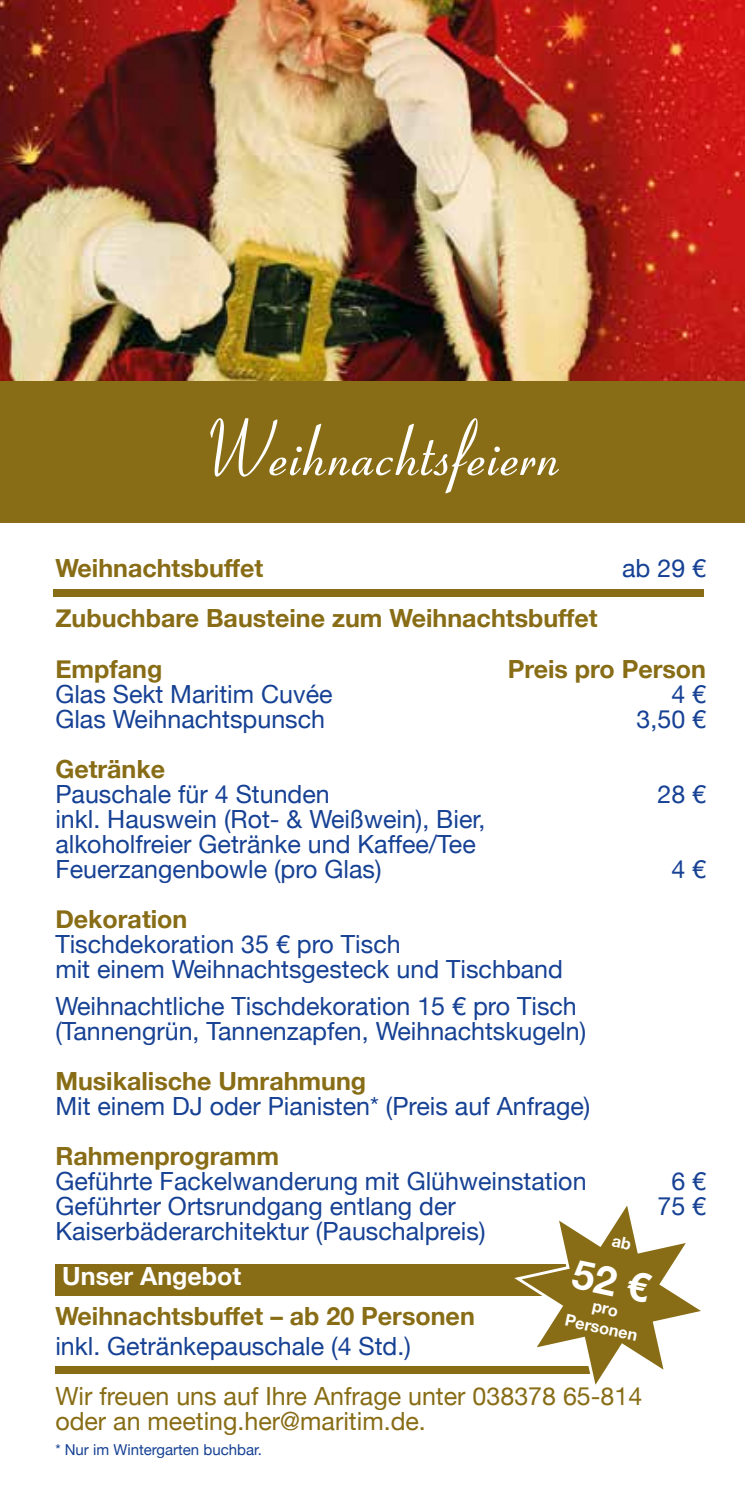
<style>
.page{position:relative;width:745px;height:1489px;background:#fff}
.page>*{position:absolute;margin:0;border:0;box-sizing:border-box;transform-origin:0 0}
.t1{font:75px "Coronet";color:#fff}
.t2{font:25px/25px "Helvetica Neue";color:#164194}
.t3{font:700 25px/50px "Helvetica Neue";color:#886d16}
.t4{font:25px/25px "Helvetica Neue";color:#886d16}
.t5{font:700 25px "Helvetica Neue";color:#fff}
.t6{font:700 16.25px/19.5px "Helvetica Neue";color:#fff;text-align:center}
.t7{font:15px "Helvetica Neue";color:#164194}
</style>
<div class="page">
<img style="left:0;top:0;width:744px;height:381px">
<div style="left:55px;top:1264px;width:515px;height:31px;background:#886d16"></div>
<div style="left:0;top:381px;width:744px;height:142px;background:#886d16"></div>
<div style="left:54px;top:589px;width:649px;height:7px;background:#886d16"></div>
<div style="left:55px;top:1366px;width:537px;height:7px;background:#886d16"></div>
<svg style="left:510px;top:1206px;width:191px;height:179px"></svg>
<h1 class="t1" style="left:192px;top:404px;width:360px">Weihnachtsfeiern</h1>
<p class="t3" style="left:55px;top:543px;width:209px">Weihnachtsbuffet</p>
<p class="t2" style="left:621px;top:555px;width:85px">ab 29 €</p>
<p class="t3" style="left:55px;top:593px;width:543px">Zubuchbare Bausteine zum Weihnachtsbuffet<br>Empfang</p>
<p class="t3" style="left:507px;top:643px;width:200px">Preis pro Person</p>
<p class="t2" style="left:55px;top:680px;width:278px">Glas Sekt Maritim Cuvée</p>
<p class="t2" style="left:671px;top:680px;width:36px">4 €</p>
<p class="t2" style="left:55px;top:705px;width:271px">Glas Weihnachtspunsch</p>
<p class="t2" style="left:636px;top:705px;width:71px">3,50 €</p>
<p class="t3" style="left:55px;top:743px;width:111px">Getränke</p>
<p class="t2" style="left:55px;top:780px;width:276px">Pauschale für 4 Stunden</p>
<p class="t2" style="left:657px;top:780px;width:50px">28 €</p>
<p class="t2" style="left:55px;top:805px;width:431px">inkl. Hauswein (Rot- &amp; Weißwein), Bier, alkoholfreier Getränke und Kaffee/Tee<br>Feuerzangenbowle (pro Glas)</p>
<p class="t2" style="left:671px;top:855px;width:36px">4 €</p>
<p class="t3" style="left:55px;top:893px;width:133px">Dekoration</p>
<p class="t2" style="left:55px;top:930px;width:509px">Tischdekoration 35 € pro Tisch<br>mit einem Weihnachtsgesteck und Tischband</p>
<p class="t2" style="left:55px;top:993px;width:532px">Weihnachtliche Tischdekoration 15 € pro Tisch (Tannengrün, Tannenzapfen, Weihnachtskugeln)</p>
<p class="t3" style="left:55px;top:1055px;width:312px">Musikalische Umrahmung</p>
<p class="t2" style="left:55px;top:1093px;width:536px">Mit einem DJ oder Pianisten* (Preis auf Anfrage)</p>
<p class="t3" style="left:55px;top:1130px;width:225px">Rahmenprogramm</p>
<p class="t2" style="left:55px;top:1168px;width:532px">Geführte Fackelwanderung mit Glühweinstation</p>
<p class="t2" style="left:671px;top:1168px;width:36px">6 €</p>
<p class="t2" style="left:55px;top:1193px;width:402px">Geführter Ortsrundgang entlang der</p>
<p class="t2" style="left:657px;top:1193px;width:50px">75 €</p>
<p class="t2" style="left:55px;top:1218px;width:431px">Kaiserbäderarchitektur (Pauschalpreis)</p>
<p class="t5" style="left:62px;top:1260px;width:180px">Unser Angebot</p>
<p class="t3" style="left:55px;top:1290px;width:420px">Weihnachtsbuffet – ab 20 Personen</p>
<p class="t2" style="left:55px;top:1333px;width:357px">inkl. Getränkepauschale (4 Std.)</p>
<p class="t4" style="left:55px;top:1383px;width:588px">Wir freuen uns auf Ihre Anfrage unter 038378 65-814 oder an meeting.her@maritim.de.</p>
<p class="t7" style="left:55px;top:1440px;width:208px">* Nur im Wintergarten buchbar.</p>
<p class="t6" style="left:571px;top:1290px;width:75px;rotate:12deg">pro<br>Personen</p>
</div>
